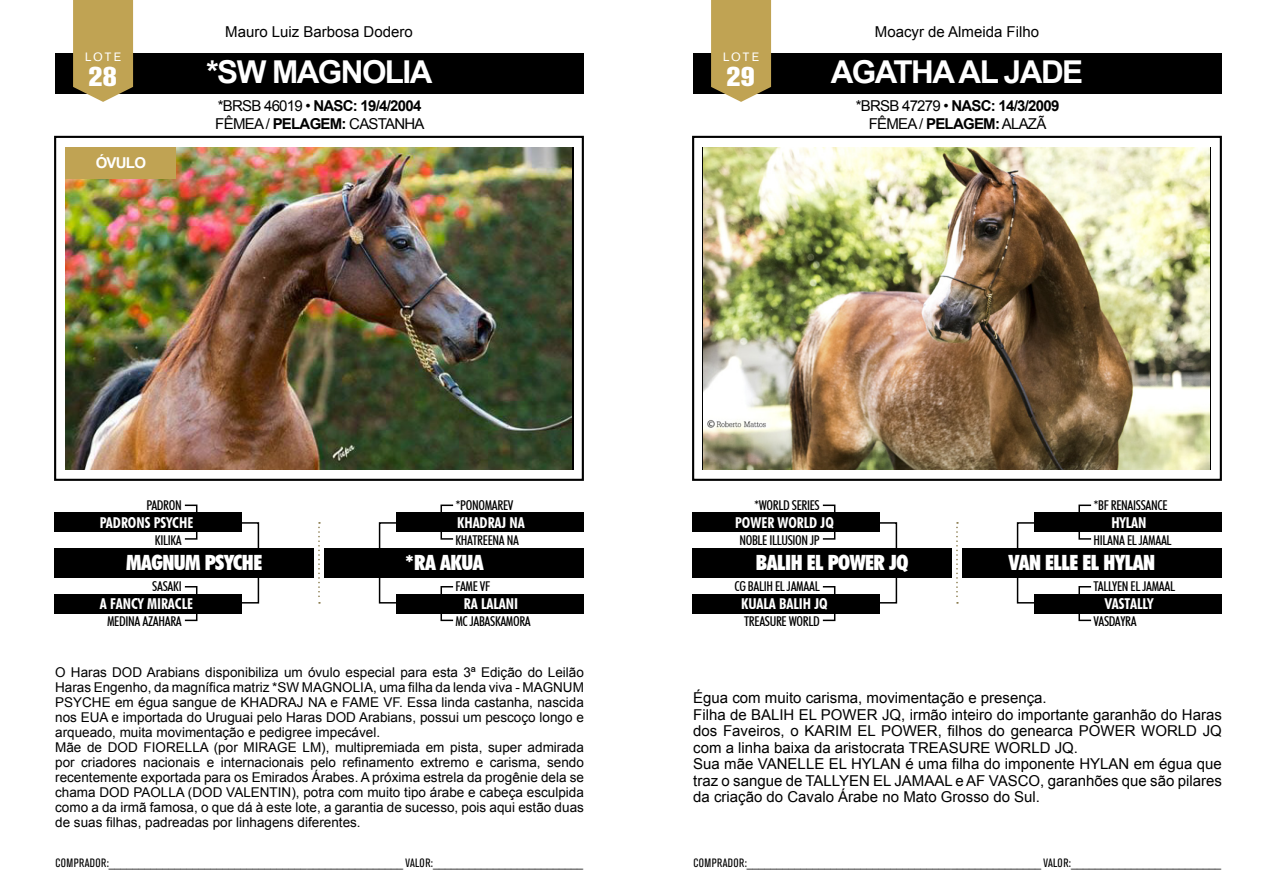
<style>
.page{position:relative;width:1276px;height:893px;background:#fff}
.page>*{position:absolute;margin:0;border:0;box-sizing:border-box;transform-origin:0 0}
.t1{font:700 31.5px "Arial";letter-spacing:-.05em;color:#fff}
.t2{font:800 27px "Akzidenz Grotesk Pro";color:#fff}
.t3{font:900 condensed 21px "Futura BT";letter-spacing:-.025em;color:#fff}
.t4{font:15px/16.5px "Arial";color:#000}
.t5{font:15px/18px "Arial";letter-spacing:-.05em;color:#000}
.t6{font:700 condensed 15px "Futura BT";color:#fff}
.t7{font:700 15px "Arial";letter-spacing:-.05em;color:#fff}
.t8{font:13.5px/15px "Arial";color:#000}
.t9{font:500 condensed 13.5px "Futura BT";letter-spacing:-.025em;color:#000}
.t10{font:condensed 12px "Akzidenz Grotesk Pro";letter-spacing:.025em;color:#000}
.t11{font:12px "Akzidenz Grotesk Pro";letter-spacing:.16em;color:#fff}
.s1{font-weight:700}
</style>
<div class="page">
<div style="left:54px;top:136px;width:530px;height:345px;border:2px solid #000"></div>
<div style="left:241px;top:522px;width:18px;height:82px;border:2px solid #000"></div>
<div style="left:54px;top:548px;width:259px;height:30px;background:#000"></div>
<div style="left:184px;top:586px;width:13px;height:35px;border:2px solid #000"></div>
<div style="left:54px;top:594px;width:187px;height:19px;background:#000"></div>
<div style="left:184px;top:505px;width:13px;height:35px;border:2px solid #000"></div>
<div style="left:54px;top:512px;width:187px;height:20px;background:#000"></div>
<div style="left:379px;top:522px;width:18px;height:82px;border:2px solid #000"></div>
<div style="left:324px;top:548px;width:260px;height:30px;background:#000"></div>
<div style="left:440px;top:586px;width:14px;height:35px;border:2px solid #000"></div>
<div style="left:397px;top:594px;width:187px;height:19px;background:#000"></div>
<div style="left:440px;top:505px;width:14px;height:35px;border:2px solid #000"></div>
<div style="left:397px;top:512px;width:187px;height:20px;background:#000"></div>
<svg style="left:318px;top:522px;width:2px;height:82px"></svg>
<div style="left:55px;top:53px;width:528px;height:40px;background:#000"></div>
<svg style="left:73px;top:0;width:60px;height:102px;background:#c0a55b"></svg>
<div style="left:692px;top:136px;width:530px;height:345px;border:2px solid #000"></div>
<div style="left:879px;top:522px;width:18px;height:82px;border:2px solid #000"></div>
<div style="left:692px;top:548px;width:259px;height:30px;background:#000"></div>
<div style="left:822px;top:586px;width:13px;height:35px;border:2px solid #000"></div>
<div style="left:692px;top:594px;width:187px;height:19px;background:#000"></div>
<div style="left:822px;top:505px;width:13px;height:35px;border:2px solid #000"></div>
<div style="left:692px;top:512px;width:187px;height:20px;background:#000"></div>
<div style="left:1017px;top:522px;width:18px;height:82px;border:2px solid #000"></div>
<div style="left:962px;top:548px;width:260px;height:30px;background:#000"></div>
<div style="left:1078px;top:586px;width:14px;height:35px;border:2px solid #000"></div>
<div style="left:1035px;top:594px;width:187px;height:19px;background:#000"></div>
<div style="left:1078px;top:505px;width:14px;height:35px;border:2px solid #000"></div>
<div style="left:1035px;top:512px;width:187px;height:20px;background:#000"></div>
<svg style="left:956px;top:522px;width:2px;height:82px"></svg>
<div style="left:693px;top:53px;width:528px;height:40px;background:#000"></div>
<svg style="left:711px;top:0;width:60px;height:102px;background:#c0a55b"></svg>
<img style="left:66px;top:147px;width:505px;height:322px">
<img style="left:703px;top:147px;width:506px;height:322px">
<div style="left:65px;top:147px;width:111px;height:32px;background:#c0a353"></div>
<p class="t11" style="left:85px;top:49px;width:37px">LOTE</p>
<h2 class="t2" style="left:89px;top:60px;width:30px">28</h2>
<p class="t7" style="left:96px;top:152px;width:51px">ÓVULO</p>
<p class="t4" style="left:225px;top:24px;width:189px">Mauro Luiz Barbosa Dodero</p>
<h1 class="t1" style="left:207px;top:51px;width:211px">*SW MAGNOLIA</h1>
<p class="t5" style="left:215px;top:97px;width:211px">*BRSB 46019 • <span class="s1">NASC: 19/4/2004<br></span>Fêmea / <span class="s1">PE LAGEM:</span> CASTANHA</p>
<p class="t11" style="left:723px;top:49px;width:37px">LOTE</p>
<h2 class="t2" style="left:726px;top:60px;width:30px">29</h2>
<p class="t4" style="left:875px;top:24px;width:166px">Moacyr de Almeida Filho</p>
<h1 class="t1" style="left:830px;top:51px;width:250px">AGATHAAL JADE</h1>
<p class="t5" style="left:855px;top:97px;width:205px;text-align:center">*BRSB 47279 • <span class="s1">NASC: 14/3/2009<br></span>Fêmea / <span class="s1">PE LAGEM:</span> ALAZÃ</p>
<p class="t9" style="left:146px;top:497px;width:37px">PADRON</p>
<p class="t9" style="left:155px;top:532px;width:28px">KILIKA</p>
<p class="t6" style="left:100px;top:513px;width:95px">PADRONS PSYCHE</p>
<h3 class="t3" style="left:126px;top:549px;width:138px">MAGNUM PSYCHE</h3>
<p class="t6" style="left:100px;top:595px;width:95px">A FANCY MIRACLE</p>
<p class="t9" style="left:152px;top:578px;width:31px">SASAKI</p>
<p class="t9" style="left:107px;top:613px;width:76px">MEDINA AZAHARA</p>
<p class="t9" style="left:455px;top:497px;width:60px">*PONOMAREV</p>
<p class="t9" style="left:455px;top:532px;width:65px">KHATREENA NA</p>
<p class="t6" style="left:457px;top:513px;width:69px">KHADRAJ NA</p>
<h3 class="t3" style="left:404px;top:549px;width:81px">*RA AKUA</h3>
<p class="t6" style="left:464px;top:594px;width:56px">RA LALANI</p>
<p class="t9" style="left:455px;top:578px;width:36px">FAME VF</p>
<p class="t9" style="left:455px;top:613px;width:77px">MC JABASKAMORA</p>
<p class="t8" style="left:55px;top:665px;width:530px">O Haras DOD Arabians disponibiliza um óvulo especial para esta 3ª Edição do Leilão Haras Engenho, da magnífica matriz *SW MAGNOLIA, uma filha da lenda viva - MAGNUM PSYCHE em égua sangue de KHADRAJ NA e FAME VF. Essa linda castanha, nascida nos EUA e importada do Uruguai pelo Haras DOD Arabians, possui um pescoço longo e arqueado, muita movimentação e pedigree impecável.<br>Mãe de DOD FIORELLA (por MIRAGE LM), multipremiada em pista, super admirada por criadores nacionais e internacionais pelo refinamento extremo e carisma, sendo recentemente exportada para os Emirados Árabes. A próxima estrela da progênie dela se chama DOD PAOLLA (DOD VALENTIN), potra com muito tipo árabe e cabeça esculpida como a da irmã famosa, o que dá à este lote, a garantia de sucesso, pois aqui estão duas de suas filhas, padreadas por linhagens diferentes.</p>
<p class="t10" style="left:56px;top:855px;width:529px">COMPRADOR:_________________________________________________ VALOR:_________________________</p>
<p class="t9" style="left:754px;top:497px;width:67px">*WORLD SERIES</p>
<p class="t9" style="left:739px;top:532px;width:82px">NOBLE ILLUSION JP</p>
<p class="t6" style="left:735px;top:513px;width:100px">POWER WORLD JQ</p>
<h3 class="t3" style="left:756px;top:549px;width:154px">BALIH EL POWER JQ</h3>
<p class="t6" style="left:741px;top:595px;width:88px">KUALA BALIH JQ</p>
<p class="t9" style="left:734px;top:578px;width:87px">CG BALIH EL JAMAAL</p>
<p class="t9" style="left:744px;top:613px;width:77px">TREASURE WORLD</p>
<p class="t9" style="left:1093px;top:497px;width:76px">*BF RENAISSANCE</p>
<p class="t9" style="left:1093px;top:532px;width:80px">HILANA EL JAMAAL</p>
<p class="t6" style="left:1111px;top:513px;width:36px">HYLAN</p>
<h3 class="t3" style="left:1008px;top:549px;width:148px">VAN ELLE EL HYLAN</h3>
<p class="t6" style="left:1104px;top:594px;width:50px">VASTALLY</p>
<p class="t9" style="left:1093px;top:578px;width:83px">TALLYEN EL JAMAAL</p>
<p class="t9" style="left:1093px;top:613px;width:45px">VASDAYRA</p>
<p class="t4" style="left:693px;top:690px;width:530px">Égua com muito carisma, movimentação e presença.<br>Filha de BALIH EL POWER JQ, irmão inteiro do importante garanhão do Haras dos Faveiros, o KARIM EL POWER, filhos do genearca POWER WORLD JQ com a linha baixa da aristocrata TREASURE WORLD JQ.<br>Sua mãe VANELLE EL HYLAN é uma filha do imponente HYLAN em égua que traz o sangue de TALLYEN EL JAMAAL e AF VASCO, garanhões que são pilares da criação do Cavalo Árabe no Mato Grosso do Sul.</p>
<p class="t10" style="left:693px;top:855px;width:529px">COMPRADOR:_________________________________________________ VALOR:_________________________</p>
</div>
